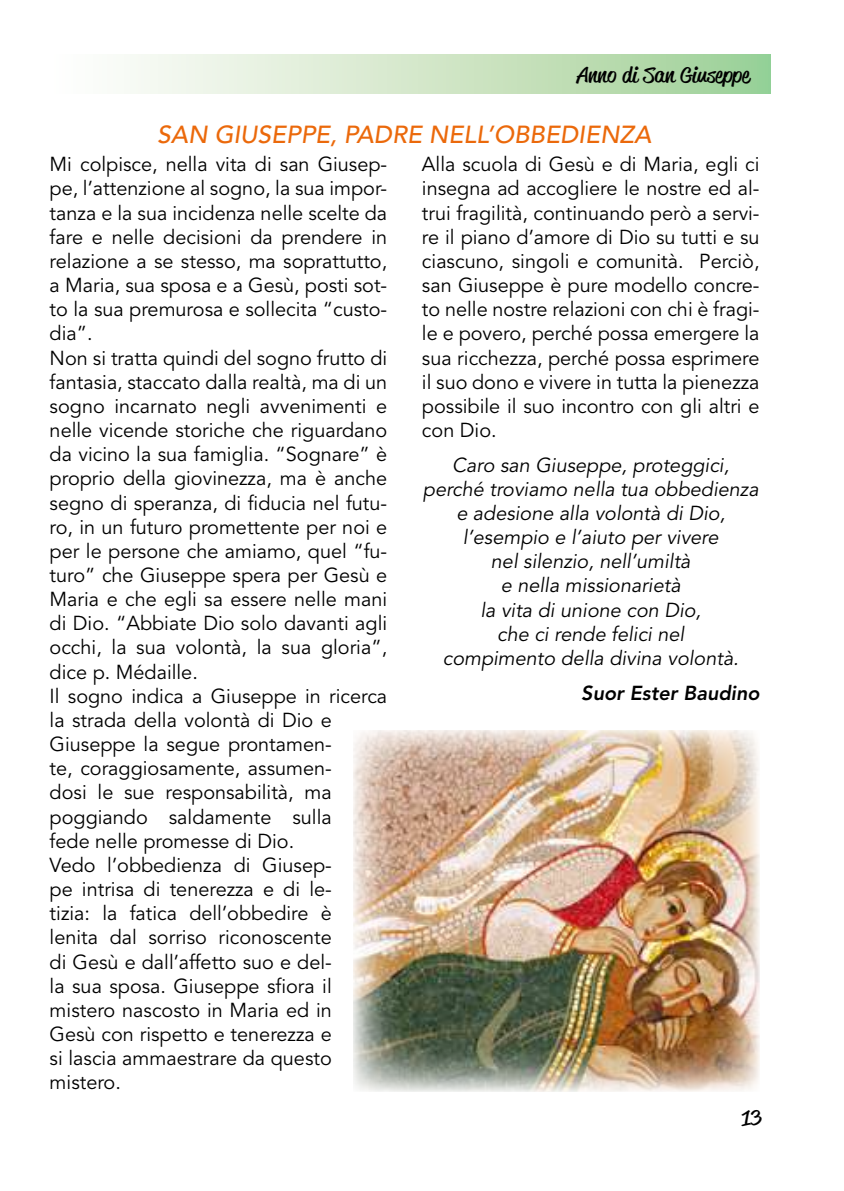
<style>
.page{position:relative;width:844px;height:1191px;background:#fff}
.page>*{position:absolute;margin:0;border:0;box-sizing:border-box;transform-origin:0 0}
.t1{font:italic 500 24.5px "Avenir";color:#eb690b}
.t2{font:21px "Reklame Script Regular DEMO";color:#000;scale:1.35 1}
.t3{font:20.12px/24.2px "Avenir";color:#000}
.t4{font:italic 20.12px/24.2px "Avenir";color:#000;text-align:center}
.t5{font:italic 800 20.12px "Avenir";color:#000}
</style>
<div class="page">
<div style="left:50px;top:55px;width:720px;height:39px;background:linear-gradient(to right,#fff,#a0d097)"></div>
<img style="left:353px;top:730px;width:406px;height:361px">
<p class="t2" style="left:577px;top:66px;width:129px">Anno di San Giuseppe</p>
<p class="t1" style="left:157px;top:120px;width:495px">SAN GIUSEPPE, PADRE NELL’OBBEDIENZA</p>
<p class="t3" style="left:50px;top:153px;width:339px">Mi colpisce, nella vita di san Giusep&shy;pe, l’attenzione al sogno, la sua impor&shy;tanza e la sua incidenza nelle scelte da fare e nelle decisioni da prendere in relazione a se stesso, ma soprattutto, a Maria, sua sposa e a Gesù, posti sot&shy;to la sua premurosa e sollecita “custo&shy;dia”.<br>Non si tratta quindi del sogno frutto di fantasia, staccato dalla realtà, ma di un sogno incarnato negli avvenimenti e nelle vicende storiche che riguardano da vicino la sua famiglia. “Sognare” è proprio della giovinezza, ma è anche segno di speranza, di fiducia nel futu&shy;ro, in un futuro promettente per noi e per le persone che amiamo, quel “fu&shy;turo” che Giuseppe spera per Gesù e<br>Maria e che egli sa essere nelle mani di Dio. “Abbiate Dio solo davanti agli occhi, la sua volontà, la sua gloria”, dice p. Médaille.<br>Il sogno indica a Giuseppe in ricerca la strada della volontà di Dio e<br>Giuseppe la segue prontamen-<br>te, coraggiosamente, assumen-<br>dosi le sue responsabilità, ma poggiando saldamente sulla<br>fede nelle promesse di Dio.<br>Vedo l’obbedienza di Giusep-<br>pe intrisa di tenerezza e di le-<br>tizia: la fatica dell’obbedire è<br>lenita dal sorriso riconoscente<br>di Gesù e dall’affetto suo e del-<br>la sua sposa. Giuseppe sfiora il mistero nascosto in Maria ed in<br>Gesù con rispetto e tenerezza e<br>si lascia ammaestrare da questo mistero.</p>
<p class="t3" style="left:422px;top:153px;width:339px;text-align:justify">Alla scuola di Gesù e di Maria, egli ci insegna ad accogliere le nostre ed al&shy;trui fragilità, continuando però a servi&shy;re il piano d’amore di Dio su tutti e su ciascuno, singoli e comunità. Perciò, san Giuseppe è pure modello concre&shy;to nelle nostre relazioni con chi è fragi&shy;le e povero, perché possa emergere la sua ricchezza, perché possa esprimere il suo dono e vivere in tutta la pienezza possibile il suo incontro con gli altri e con Dio.</p>
<p class="t4" style="left:423px;top:453px;width:337px">Caro san Giuseppe, proteggici, perché troviamo nella tua obbedienza e adesione alla volontà di Dio, l’esempio e l’aiuto per vivere<br>nel silenzio, nell’umiltà<br>e nella missionarietà<br>la vita di unione con Dio,<br>che ci rende felici nel<br>compimento della divina volontà.</p>
<p class="t5" style="left:581px;top:680px;width:180px">Suor Ester Baudino</p>
<p class="t2" style="left:741px;top:1109px;width:16px">13</p>
</div>
